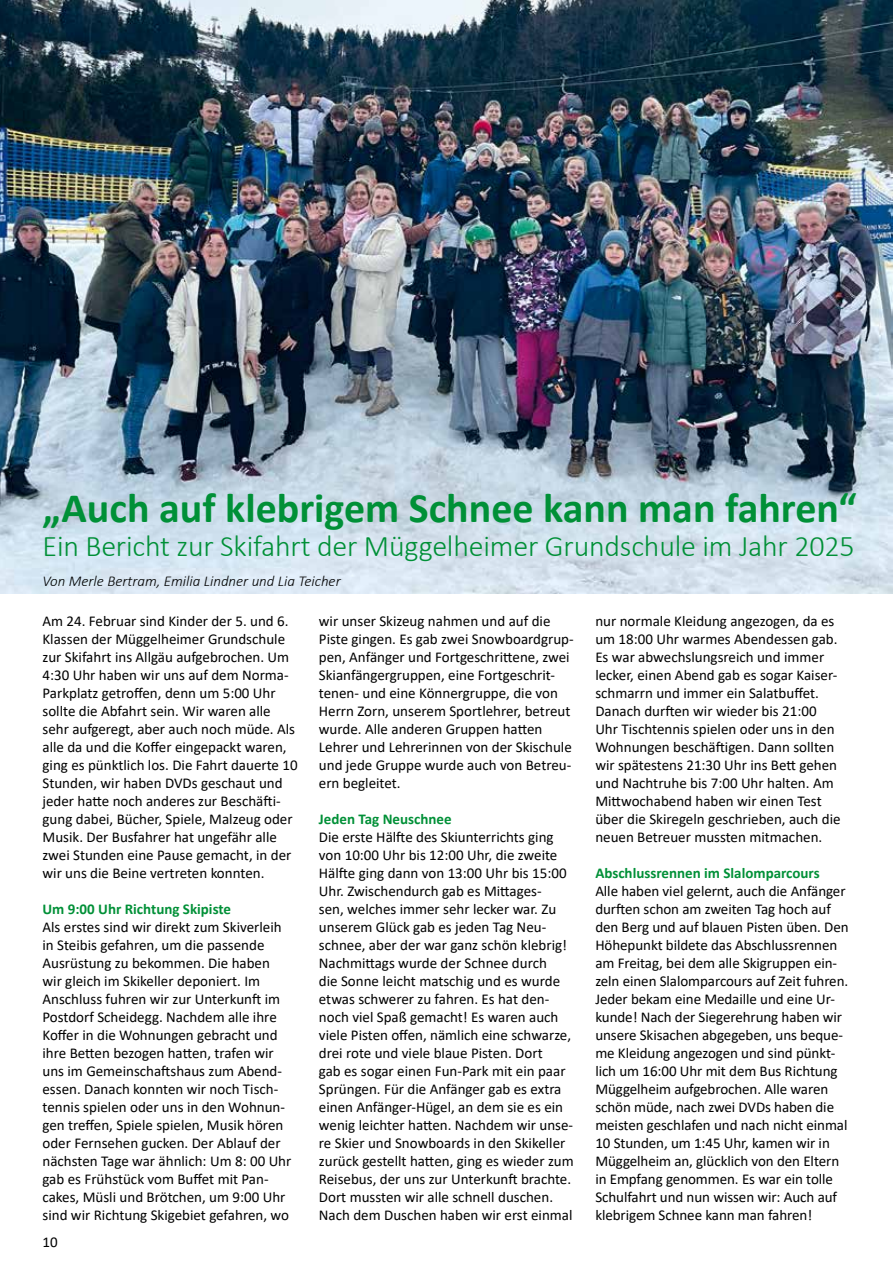
<style>
.page{position:relative;width:893px;height:1263px;background:#fff}
.page>*{position:absolute;margin:0;border:0;box-sizing:border-box;transform-origin:0 0}
.t1{font:700 42px "Calibri";color:#009037}
.t2{font:300 30px "Calibri";letter-spacing:-.005em;color:#009037}
.t3{font:15px/18px "Calibri";color:#000}
.t4{font:700 15px "Calibri";color:#009037}
.t5{font:italic 300 15px "Calibri";color:#000}
</style>
<div class="page">
<img style="left:0;top:0;width:893px;height:593px">
<h1 class="t1" style="left:43px;top:478px;width:816px">„Auch auf klebrigem Schnee kann man fahren“</h1>
<h2 class="t2" style="left:43px;top:527px;width:814px">Ein Bericht zur Skifahrt der Müggelheimer Grundschule im Jahr 2025</h2>
<p class="t5" style="left:43px;top:572px;width:300px">Von Merle Bertram, Emilia Lindner und Lia Teicher</p>
<p class="t3" style="left:43px;top:611px;width:257px">Am 24. Februar sind Kinder der 5. und 6.<br>Klassen der Müggelheimer Grundschule zur Skifahrt ins Allgäu aufgebrochen. Um 4:30 Uhr haben wir uns auf dem Norma-Parkplatz getroffen, denn um 5:00 Uhr sollte die Abfahrt sein. Wir waren alle sehr aufgeregt, aber auch noch müde. Als alle da und die Koffer eingepackt waren, ging es pünktlich los. Die Fahrt dauerte 10<br>Stunden, wir haben DVDs geschaut und jeder hatte noch anderes zur Beschäfti&shy;gung dabei, Bücher, Spiele, Malzeug oder Musik. Der Busfahrer hat ungefähr alle zwei Stunden eine Pause gemacht, in der wir uns die Beine vertreten konnten.</p>
<p class="t4" style="left:43px;top:898px;width:190px">Um 9:00 Uhr Richtung Skipiste</p>
<p class="t3" style="left:43px;top:917px;width:250px">Als erstes sind wir direkt zum Skiverleih in Steibis gefahren, um die passende Ausrüstung zu bekommen. Die haben wir gleich im Skikeller deponiert. Im Anschluss fuhren wir zur Unterkunft im Postdorf Scheidegg. Nachdem alle ihre Koffer in die Wohnungen gebracht und ihre Betten bezogen hatten, trafen wir uns im Gemeinschaftshaus zum Abend&shy;essen. Danach konnten wir noch Tisch&shy;tennis spielen oder uns in den Wohnun&shy;gen treffen, Spiele spielen, Musik hören oder Fernsehen gucken. Der Ablauf der nächsten Tage war ähnlich: Um 8: 00 Uhr gab es Frühstück vom Buffet mit Pan&shy;cakes, Müsli und Brötchen, um 9:00 Uhr sind wir Richtung Skigebiet gefahren, wo</p>
<p class="t3" style="left:595px;top:611px;width:247px">nur normale Kleidung angezogen, da es um 18:00 Uhr warmes Abendessen gab.<br>Es war abwechslungsreich und immer lecker, einen Abend gab es sogar Kaiser&shy;schmarrn und immer ein Salatbuffet.<br>Danach durften wir wieder bis 21:00<br>Uhr Tischtennis spielen oder uns in den Wohnungen beschäftigen. Dann sollten wir spätestens 21:30 Uhr ins Bett gehen und Nachtruhe bis 7:00 Uhr halten. Am Mittwochabend haben wir einen Test über die Skiregeln geschrieben, auch die neuen Betreuer mussten mitmachen.</p>
<p class="t4" style="left:595px;top:862px;width:226px">Abschlussrennen im Slalomparcours</p>
<p class="t3" style="left:595px;top:881px;width:255px">Alle haben viel gelernt, auch die Anfänger durften schon am zweiten Tag hoch auf den Berg und auf blauen Pisten üben. Den Höhepunkt bildete das Abschlussrennen am Freitag, bei dem alle Skigruppen ein&shy;zeln einen Slalomparcours auf Zeit fuhren.<br>Jeder bekam eine Medaille und eine Ur&shy;kunde! Nach der Siegerehrung haben wir unsere Skisachen abgegeben, uns beque&shy;me Kleidung angezogen und sind pünkt&shy;lich um 16:00 Uhr mit dem Bus Richtung Müggelheim aufgebrochen. Alle waren schön müde, nach zwei DVDs haben die meisten geschlafen und nach nicht einmal 10 Stunden, um 1:45 Uhr, kamen wir in Müggelheim an, glücklich von den Eltern in Empfang genommen. Es war ein tolle Schulfahrt und nun wissen wir: Auch auf klebrigem Schnee kann man fahren!</p>
<p class="t3" style="left:319px;top:611px;width:256px">wir unser Skizeug nahmen und auf die Piste gingen. Es gab zwei Snowboardgrup&shy;pen, Anfänger und Fortgeschrittene, zwei Skianfängergruppen, eine Fortgeschrit&shy;tenen- und eine Könnergruppe, die von Herrn Zorn, unserem Sportlehrer, betreut wurde. Alle anderen Gruppen hatten Lehrer und Lehrerinnen von der Skischule und jede Gruppe wurde auch von Betreu&shy;ern begleitet.</p>
<p class="t4" style="left:319px;top:808px;width:134px">Jeden Tag Neuschnee</p>
<p class="t3" style="left:319px;top:827px;width:256px">Die erste Hälfte des Skiunterrichts ging von 10:00 Uhr bis 12:00 Uhr, die zweite Hälfte ging dann von 13:00 Uhr bis 15:00<br>Uhr. Zwischendurch gab es Mittages-<br>sen, welches immer sehr lecker war. Zu unserem Glück gab es jeden Tag Neu&shy;schnee, aber der war ganz schön klebrig!<br>Nachmittags wurde der Schnee durch<br>die Sonne leicht matschig und es wurde etwas schwerer zu fahren. Es hat den&shy;noch viel Spaß gemacht! Es waren auch viele Pisten offen, nämlich eine schwarze, drei rote und viele blaue Pisten. Dort<br>gab es sogar einen Fun-Park mit ein paar Sprüngen. Für die Anfänger gab es extra einen Anfänger-Hügel, an dem sie es ein wenig leichter hatten. Nachdem wir unse&shy;re Skier und Snowboards in den Skikeller zurück gestellt hatten, ging es wieder zum Reisebus, der uns zur Unterkunft brachte.<br>Dort mussten wir alle schnell duschen.<br>Nach dem Duschen haben wir erst einmal</p>
<p class="t3" style="left:43px;top:1232px;width:17px">10</p>
</div>
